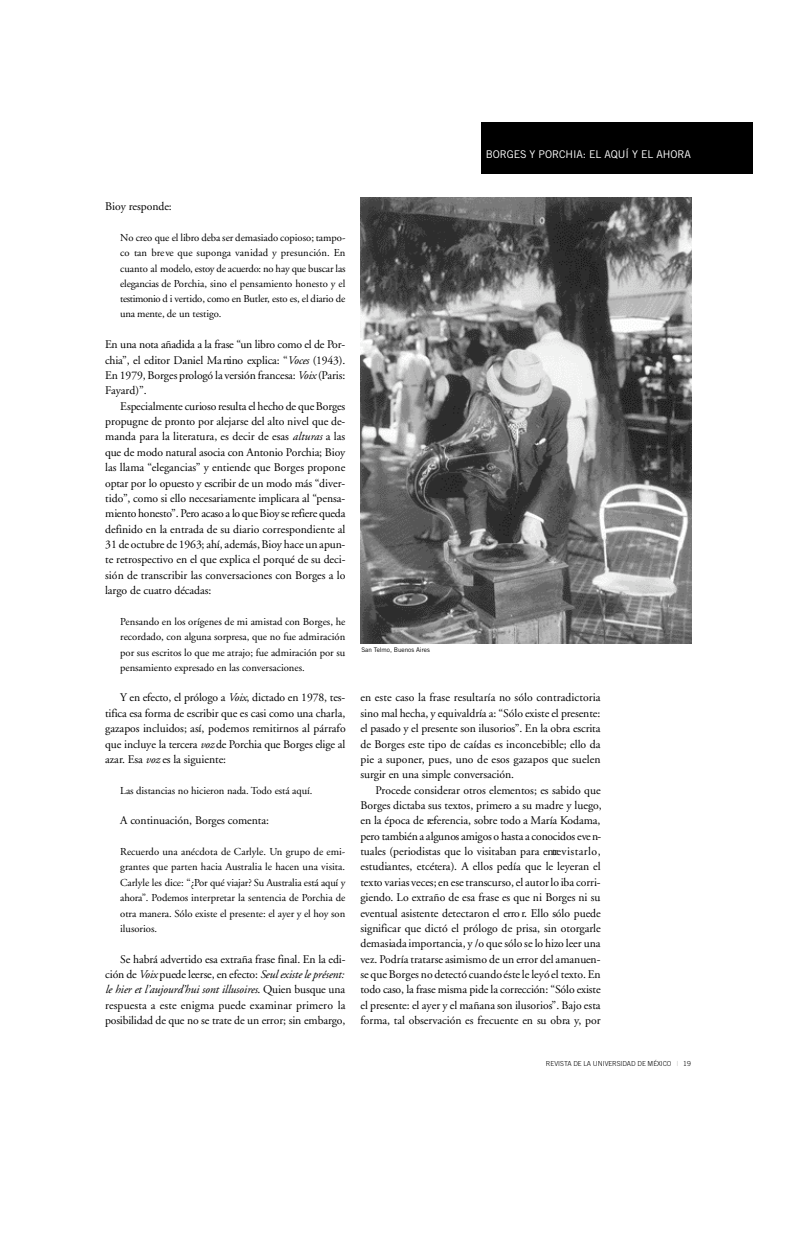
<style>
.page{position:relative;width:798px;height:1241px;background:#fff}
.page>*{position:absolute;margin:0;border:0;box-sizing:border-box;transform-origin:0 0}
.t1{font:11.62px/15.4px "Adobe Garamond";letter-spacing:-.005em;color:#000;text-align:justify}
.t2{font:10.62px/15.4px "Adobe Garamond";letter-spacing:-.005em;color:#000;text-align:justify}
.t3{font:10.62px "Trade Gothic";letter-spacing:-.01em;color:#fff}
.t4{font:300 6.88px "Trade Gothic";letter-spacing:-.01em;color:#000}
.t5{font:6.38px "Trade Gothic";letter-spacing:-.005em;color:#000}
.s1{font-style:italic}
.s2{font-weight:400;color:#bfbfbf}
</style>
<div class="page">
<div style="left:481px;top:122px;width:271px;height:51px;background:#000"></div>
<img style="left:360px;top:198px;width:331px;height:445px">
<p class="t3" style="left:485px;top:150px;width:206px">BORGES Y PORCHIA: EL AQUÍ Y EL AHORA</p>
<p class="t1" style="left:105px;top:200px;width:68px">Bioy responde:</p>
<p class="t2" style="left:120px;top:231px;width:227px">No creo que el libro deba ser demasiado copioso; tampo&shy;co tan bre ve que suponga vanidad y presunción. En cuanto al modelo, estoy de acuerdo: no hay que buscar las elegancias de Porchia, sino el pensamiento honesto y el testimonio d i ve rtido, como en Bu tle r, esto es, el diario de una mente, de un testigo.</p>
<p class="t1" style="left:105px;top:338px;width:242px">En una nota añadida a la frase “un libro como el de Po r&shy;c h ia”, el editor Daniel Ma rtino explica: “<span class="s1">Vo ces</span> (1 9 4 3 ).<br>En 1979, Borges prologó la versión francesa: <span class="s1">Vo ix</span> (Pa ris:<br>Fayard)”.</p>
<p class="t1" style="left:105px;top:399px;width:242px;text-indent:15px">Especialmente curioso resulta el hecho de queBorges propugne de pronto por alejarse del alto nivel que de&shy;manda para la literatura, es decir de esas <span class="s1">alturas</span> a las que de modo natural asocia con Antonio Porchia; Bioy las llama “elegancias” y entiende que Borges propone optar por lo opuesto y escribir de un modo más “diver&shy;tido”, como si ello necesariamente implicara al “pensa&shy;miento honesto”.Pe ro acaso a lo queBioy se re fie re queda definido en la entrada de su diario correspondiente al 31 de octubre de 1963; ahí, además, Bioy hace un apun&shy;te retrospectivo en el que explica el porqué de su deci&shy;sión de transcribir las conversaciones con Borges a lo largo de cuatro décadas:</p>
<p class="t2" style="left:120px;top:614px;width:226px">Pensando en los orígenes de mi amistad con Borges, he recordado, con alguna sorpresa, que no fue admiración por sus escritos lo que me atrajo; fue admiración por su pensamiento expresado en las conversaciones.</p>
<p class="t1" style="left:105px;top:691px;width:242px;text-indent:15px">Y en efecto, el prólogo a <span class="s1">Voix</span>, dictado en 1978, tes&shy;tifica esa forma de escribir que es casi como una charla , gazapos incluidos; así, podemos remitirnos al párrafo que incluye la tercera <span class="s1">voz</span> de Porchia que Borges elige al azar. Esa <span class="s1">voz</span> es la siguiente:</p>
<p class="t2" style="left:120px;top:783px;width:194px">Las distancias no hicieron nada. Todo está aquí.</p>
<p class="t1" style="left:120px;top:814px;width:150px">A continuación, Borges comenta:</p>
<p class="t2" style="left:120px;top:844px;width:226px">Recuerdo una anécdota de Carlyle. Un grupo de emi&shy;grantes que parten hacia Australia le hacen una visita.<br>Carlyle les dice: “ ¿Por qué viajar? Su Australia está aquí y a h o ra”. Po d e m o s interpretar la sentencia de Porchia de otra manera. Sólo existe el presente: el ayer y el hoy son ilusorios.</p>
<p class="t1" style="left:105px;top:952px;width:242px;text-indent:15px">Se habrá advertido esa extraña frase final. En la edi&shy;ción de <span class="s1">Vo ix</span> puede leerse, en efecto: <span class="s1">Seul existe le présent: le hier et l’aujourd’hui sont illusoires</span>. Quien busque una respuesta a este enigma puede examinar primero la posibilidad de que no se trate de un error; sin embargo,</p>
<p class="t5" style="left:361px;top:647px;width:70px">San Telmo, Buenos Aires</p>
<p class="t1" style="left:360px;top:691px;width:241px">en este caso la frase resultaría no sólo contradictoria sino mal hecha, y equivaldría a: “Sólo existe el pre se n te : el pasado y el presente son ilusorios”. En la obra escrita de Borges este tipo de caídas es inconcebible; ello da pie a suponer, pues, uno de esos gazapos que suelen surgir en una simple conversación.</p>
<p class="t1" style="left:360px;top:783px;width:243px;text-indent:15px">Procede considerar otros elementos; es sabido que Borges dictaba sus textos, primero a su madre y luego, en la época de re fe rencia, sobre todo a María Ko d a m a , p e ro también a algunos amigos o hasta a conocidos eve n&shy;tuales (periodistas que lo visitaban para entre v is t a r lo , estudiantes, etcétera). A ellos pedía que le leyeran el texto varias veces; en ese transcurso, el autor lo iba corri&shy;g ie n d o. Lo extraño de esa frase es que ni Borges ni su e ventual asistente detectaron el erro r. Ello sólo puede significar que dictó el prólogo de prisa, sin otorgarle demasiada importancia, y /o que sólo se lo hizo leer una vez. Podría tratarse asimismo de un error del amanuen&shy;se que Borges no detectó cuando éste le leyó el texto. En todo caso, la frase misma pide la corrección: “Sólo existe el presente: el ayer y el mañana son ilusorios”. Bajo esta forma, tal observación es frecuente en su obra y, por</p>
<p class="t4" style="left:545px;top:1060px;width:146px">REVISTA DE LA UNIVERSIDAD DE MÉXICO <span class="s2">|</span> 19</p>
</div>
